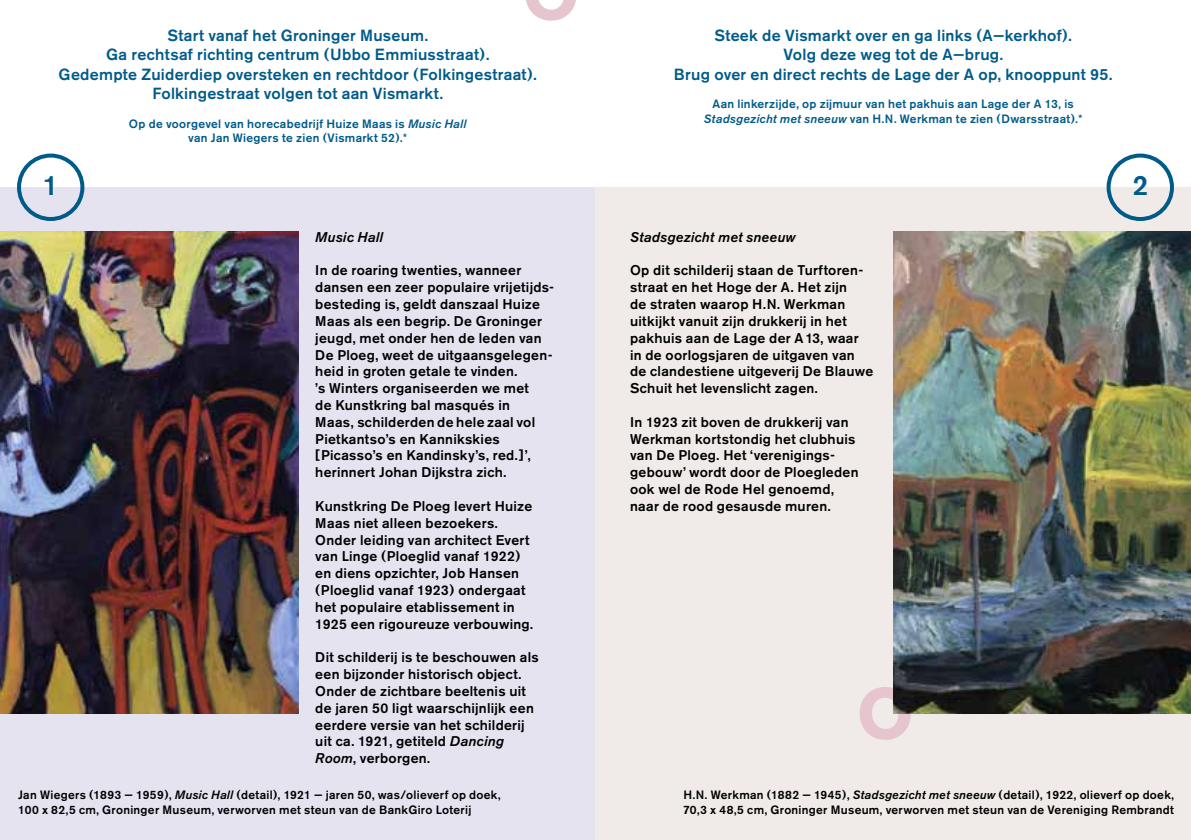
<style>
.page{position:relative;width:1191px;height:840px;background:#fff}
.page>*{position:absolute;margin:0;border:0;box-sizing:border-box;transform-origin:0 0}
.t1{font:500 27.8px "Akzidenz Grotesk BE";color:#005b89}
.t2{font:500 16px/19.2px "Akzidenz Grotesk BE";letter-spacing:.015em;color:#005b89;text-align:center}
.t3{font:500 14px/16.8px "Akzidenz Grotesk BE";letter-spacing:.02em;color:#000}
.t4{font:italic 500 14px "Akzidenz Grotesk BE";letter-spacing:.015em;color:#000}
.t5{font:500 12px/14.4px "Akzidenz Grotesk BE";letter-spacing:.025em;color:#000}
.t6{font:500 12px/14.4px "Akzidenz Grotesk BE";letter-spacing:.025em;color:#005b89;text-align:center}
.s1{font-style:italic}
</style>
<div class="page">
<div style="left:0;top:187px;width:595px;height:652px;background:#e5e3f0"></div>
<img style="left:0;top:231px;width:298px;height:482px">
<div style="left:595px;top:187px;width:596px;height:652px;background:#f0ebe8"></div>
<svg style="left:859px;top:687px;width:51px;height:52px"></svg>
<img style="left:893px;top:231px;width:298px;height:482px">
<svg style="left:526px;top:0;width:50px;height:21px"></svg>
<div style="left:17px;top:153px;width:67px;height:68px;border:4px solid #005b89;border-radius:50%"></div>
<div style="left:1106px;top:153px;width:68px;height:68px;border:4px solid #005b89;border-radius:50%"></div>
<p class="t2" style="left:59px;top:26px;width:480px">Start vanaf het Groninger Museum.<br>Ga rechtsaf richting centrum (Ubbo Emmiusstraat).<br>Gedempte Zuiderdiep oversteken en rechtdoor (Folkingestraat).<br>Folkingestraat volgen tot aan Vismarkt.</p>
<p class="t6" style="left:129px;top:116px;width:339px">Op de voorgevel van horecabedrijf Huize Maas is <span class="s1">Music Hall </span>van Jan Wiegers te zien (Vismarkt 52).*</p>
<p class="t2" style="left:674px;top:26px;width:440px">Steek de Vismarkt over en ga links (A—kerkhof).<br>Volg deze weg tot de A—brug.<br>Brug over en direct rechts de Lage der A op, knooppunt 95.</p>
<p class="t6" style="left:704px;top:97px;width:380px">Aan linkerzijde, op zijmuur van het pakhuis aan Lage der A 13, is<br><span class="s1">Stadsgezicht met sneeuw</span> van H.N. Werkman te zien (Dwarsstraat).*</p>
<h1 class="t1" style="left:43px;top:168px;width:17px">1</h1>
<h1 class="t1" style="left:1132px;top:168px;width:17px">2</h1>
<p class="t4" style="left:315px;top:229px;width:69px">Music Hall</p>
<p class="t3" style="left:315px;top:262px;width:240px">In de roaring twenties, wanneer dansen een zeer populaire vrijetijds&shy;besteding is, geldt danszaal Huize Maas als een begrip. De Groninger jeugd, met onder hen de leden van De Ploeg, weet de uitgaansgelegen&shy;heid in groten getale te vinden.<br>’s Winters organiseerden we met<br>de Kunstkring bal masqués in<br>Maas, schilderden de hele zaal vol Pietkantso’s en Kannikskies [Picasso’s en Kandinsky’s, red.]’, herinnert Johan Dijkstra zich.</p>
<p class="t3" style="left:315px;top:497px;width:219px">Kunstkring De Ploeg levert Huize<br>Maas niet alleen bezoekers.<br>Onder leiding van architect Evert van Linge (Ploeglid vanaf 1922) en diens opzichter, Job Hansen (Ploeglid vanaf 1923) ondergaat het populaire etablissement in<br>1925 een rigoureuze verbouwing.</p>
<p class="t3" style="left:315px;top:648px;width:225px">Dit schilderij is te beschouwen als een bijzonder historisch object.<br>Onder de zichtbare beeltenis uit de jaren 50 ligt waarschijnlijk een eerdere versie van het schilderij uit ca. 1921, getiteld <span class="s1">Dancing<br>Room</span>, verborgen.</p>
<p class="t5" style="left:18px;top:787px;width:484px">Jan Wiegers (1893 — 1959), <span class="s1">Music Hall</span> (detail), 1921 — jaren 50, was/olieverf op doek,<br>100 x 82,5 cm, Groninger Museum, verworven met steun van de BankGiro Loterij</p>
<p class="t4" style="left:630px;top:229px;width:167px">Stadsgezicht met sneeuw</p>
<p class="t3" style="left:630px;top:262px;width:245px">Op dit schilderij staan de Turftoren&shy;straat en het Hoge der A. Het zijn<br>de straten waarop H.N. Werkman uitkijkt vanuit zijn drukkerij in het pakhuis aan de Lage der A 13, waar in de oorlogsjaren de uitgaven van de clandestiene uitgeverij De Blauwe Schuit het levenslicht zagen.</p>
<p class="t3" style="left:630px;top:413px;width:230px">In 1923 zit boven de drukkerij van<br>Werkman kortstondig het clubhuis van De Ploeg. Het ‘verenigings&shy;gebouw’ wordt door de Ploegleden ook wel de Rode Hel genoemd, naar de rood gesausde muren.</p>
<p class="t5" style="left:683px;top:787px;width:492px">H.N. Werkman (1882 — 1945), <span class="s1">Stadsgezicht met sneeuw</span> (detail), 1922, olieverf op doek,<br>70,3 x 48,5 cm, Groninger Museum, verworven met steun van de Vereniging Rembrandt</p>
</div>
